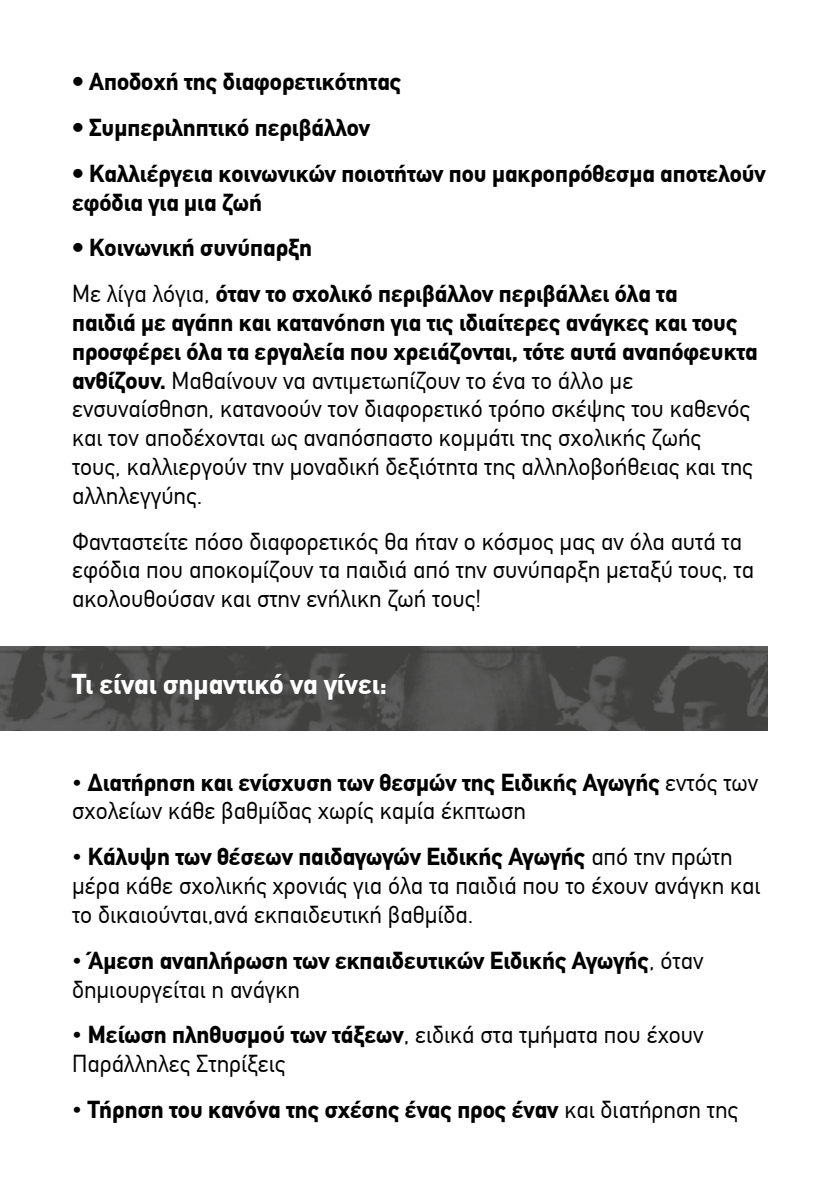
<style>
.page{position:relative;width:840px;height:1191px;background:#fff}
.page>*{position:absolute;margin:0;border:0;box-sizing:border-box;transform-origin:0 0}
.t1{font:700 28px "CF Din";color:#fff}
.t2{font:24px/28.8px "CF Din";color:#000}
.t3{font:700 24px/28.8px "CF Din";color:#000}
.s1{font-weight:400}
.s2{font-weight:700}
</style>
<div class="page">
<hr style="left:0;top:651px;width:1px;height:227px;background:#000">
<svg style="left:0;top:646px;width:767px;height:84px;background:#4a4a4a"></svg>
<p class="t3" style="left:72px;top:68px;width:330px">– Αποδοχή της διαφορετικότητας</p>
<p class="t3" style="left:72px;top:113px;width:299px">– Συμπεριληπτικό περιβάλλον</p>
<p class="t3" style="left:72px;top:159px;width:695px">– Καλλιέργεια κοινωνικών ποιοτήτων που μακροπρόθεσμα αποτελούν εφόδια για μια ζωή</p>
<p class="t3" style="left:72px;top:225px;width:606px;line-height:45.8px">– Κοινωνική συνύπαρξη<br><span class="s1">Με λίγα λόγια,</span> όταν το σχολικό περιβάλλον περιβάλλει όλα τα</p>
<p class="t2" style="left:72px;top:308px;width:686px"><span class="s2">παιδιά με αγάπη και κατανόηση για τις ιδιαίτερες ανάγκες και τους προσφέρει όλα τα εργαλεία που χρειάζονται, τότε αυτά αναπόφευκτα ανθίζουν.</span> Μαθαίνουν να αντιμετωπίζουν το ένα το άλλο με ενσυναίσθηση, κατανοούν τον διαφορετικό τρόπο σκέψης του καθενός και τον αποδέχονται ως αναπόσπαστο κομμάτι της σχολικής ζωής<br>τους, καλλιεργούν την μοναδική δεξιότητα της αλληλοβοήθειας και της αλληλεγγύης.</p>
<p class="t2" style="left:72px;top:527px;width:683px">Φανταστείτε πόσο διαφορετικός θα ήταν ο κόσμος μας αν όλα αυτά τα εφόδια που αποκομίζουν τα παιδιά από την συνύπαρξη μεταξύ τους, τα ακολουθούσαν και στην ενήλικη ζωή τους!</p>
<p class="t1" style="left:72px;top:668px;width:316px">Τι είναι σημαντικό να γίνει:</p>
<p class="t2" style="left:72px;top:768px;width:687px">– <span class="s2">Διατήρηση και ενίσχυση των θεσμών της Ειδικής Αγωγής</span> εντός των σχολείων κάθε βαθμίδας χωρίς καμία έκπτωση</p>
<p class="t2" style="left:72px;top:842px;width:689px">– <span class="s2">Κάλυψη των θέσεων παιδαγωγών Ειδικής Αγωγής</span> από την πρώτη μέρα κάθε σχολικής χρονιάς για όλα τα παιδιά που το έχουν ανάγκη και το δικαιούνται,ανά εκπαιδευτική βαθμίδα.</p>
<p class="t3" style="left:72px;top:946px;width:632px"><span class="s1">–</span> Άμεση αναπλήρωση των εκπαιδευτικών Ειδικής Αγωγής<span class="s1">, όταν δημιουργείται η ανάγκη</span></p>
<p class="t2" style="left:72px;top:1020px;width:632px">– <span class="s2">Μείωση πληθυσμού των τάξεων</span>, ειδικά στα τμήματα που έχουν<br>Παράλληλες Στηρίξεις</p>
<p class="t3" style="left:72px;top:1095px;width:667px"><span class="s1">–</span> Τήρηση του κανόνα της σχέσης ένας προς έναν <span class="s1">και διατήρηση της</span></p>
</div>
